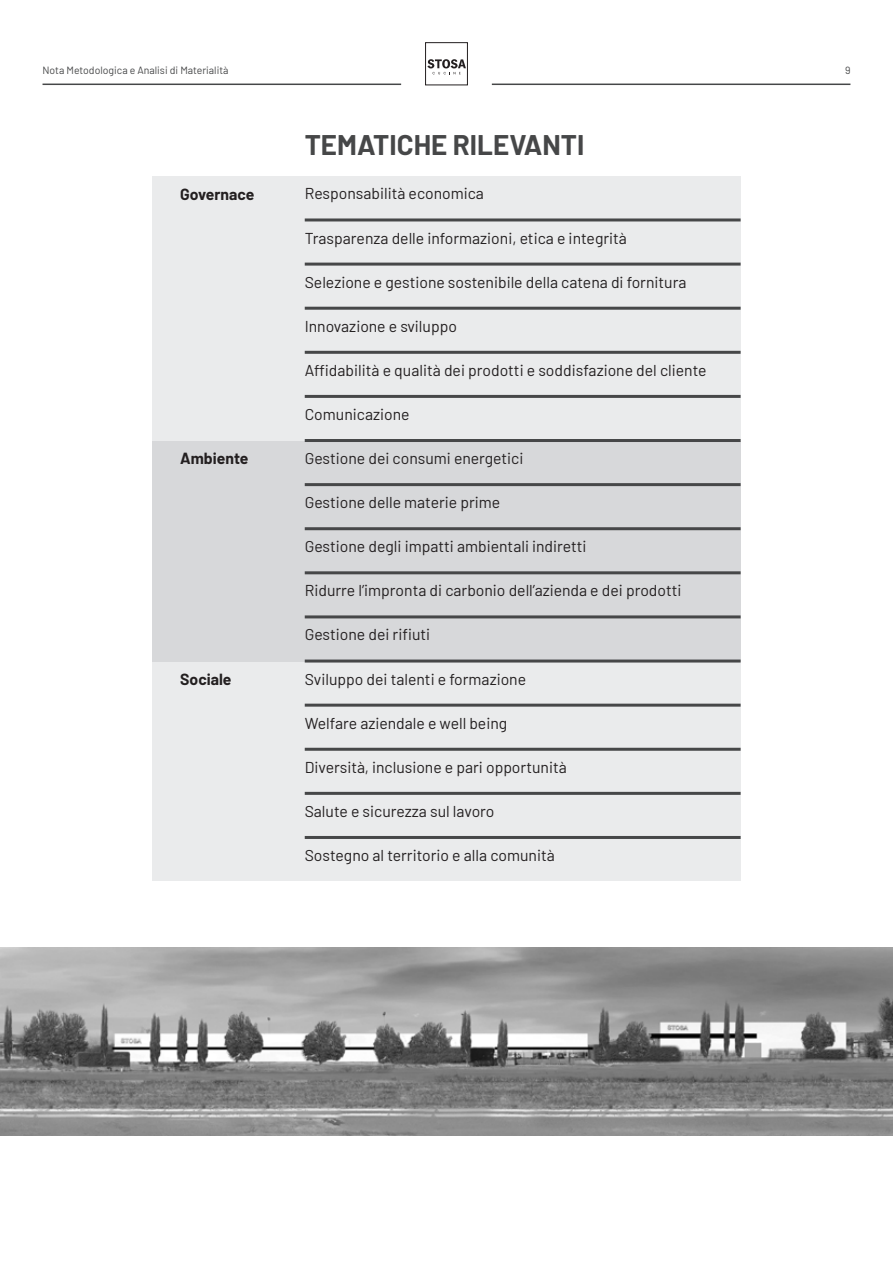
<style>
.page{position:relative;width:893px;height:1263px;background:#fff}
.page>*{position:absolute;margin:0;border:0;box-sizing:border-box;transform-origin:0 0}
.t1{font:700 27.75px "Barlow";color:#464748}
.t2{font:15.75px "Barlow";color:#231f20}
.t3{font:700 15.75px "Barlow";color:#231f20}
.t4{font:10.5px "Barlow";color:#464748}
</style>
<div class="page">
<hr style="left:43px;top:84px;width:358px;height:1px;background:#464748">
<hr style="left:492px;top:84px;width:358px;height:1px;background:#464748">
<svg style="left:427px;top:59px;width:39px;height:15px"></svg>
<div style="left:425px;top:42px;width:43px;height:43px;border:1px solid #231f20"></div>
<img style="left:0;top:947px;width:893px;height:188px">
<div style="left:152px;top:176px;width:589px;height:265px;background:#eaebec"></div>
<div style="left:152px;top:661px;width:589px;height:219px;background:#eaebec"></div>
<div style="left:152px;top:441px;width:589px;height:220px;background:#d7d8da"></div>
<hr style="left:305px;top:218px;width:436px;height:3px;background:#464748">
<hr style="left:305px;top:263px;width:436px;height:3px;background:#464748">
<hr style="left:305px;top:307px;width:436px;height:3px;background:#464748">
<hr style="left:305px;top:351px;width:436px;height:3px;background:#464748">
<hr style="left:305px;top:395px;width:436px;height:3px;background:#464748">
<hr style="left:305px;top:439px;width:436px;height:3px;background:#464748">
<hr style="left:305px;top:483px;width:436px;height:3px;background:#464748">
<hr style="left:305px;top:527px;width:436px;height:3px;background:#464748">
<hr style="left:305px;top:571px;width:436px;height:3px;background:#464748">
<hr style="left:305px;top:615px;width:436px;height:3px;background:#464748">
<hr style="left:305px;top:659px;width:436px;height:3px;background:#464748">
<hr style="left:305px;top:704px;width:436px;height:3px;background:#464748">
<hr style="left:305px;top:748px;width:436px;height:3px;background:#464748">
<hr style="left:305px;top:792px;width:436px;height:3px;background:#464748">
<hr style="left:305px;top:836px;width:436px;height:3px;background:#464748">
<p class="t4" style="left:43px;top:63px;width:188px">Nota Metodologica e Analisi di Materialità</p>
<p class="t3" style="left:180px;top:182px;width:76px">Governace</p>
<p class="t3" style="left:180px;top:447px;width:70px">Ambiente</p>
<p class="t3" style="left:180px;top:667px;width:53px">Sociale</p>
<h1 class="t1" style="left:305px;top:125px;width:281px">TEMATICHE RILEVANTI</h1>
<p class="t2" style="left:305px;top:182px;width:181px">Responsabilità economica</p>
<p class="t2" style="left:305px;top:226px;width:324px">Trasparenza delle informazioni, etica e integrità</p>
<p class="t2" style="left:305px;top:271px;width:383px">Selezione e gestione sostenibile della catena di fornitura</p>
<p class="t2" style="left:305px;top:315px;width:154px">Innovazione e sviluppo</p>
<p class="t2" style="left:305px;top:359px;width:403px">Affidabilità e qualità dei prodotti e soddisfazione del cliente</p>
<p class="t2" style="left:305px;top:403px;width:106px">Comunicazione</p>
<p class="t2" style="left:305px;top:447px;width:220px">Gestione dei consumi energetici</p>
<p class="t2" style="left:305px;top:491px;width:197px">Gestione delle materie prime</p>
<p class="t2" style="left:305px;top:535px;width:283px">Gestione degli impatti ambientali indiretti</p>
<p class="t2" style="left:305px;top:579px;width:378px">Ridurre l’impronta di carbonio dell’azienda e dei prodotti</p>
<p class="t2" style="left:305px;top:623px;width:127px">Gestione dei rifiuti</p>
<p class="t2" style="left:305px;top:667px;width:223px">Sviluppo dei talenti e formazione</p>
<p class="t2" style="left:305px;top:712px;width:204px">Welfare aziendale e well being</p>
<p class="t2" style="left:305px;top:756px;width:264px">Diversità, inclusione e pari opportunità</p>
<p class="t2" style="left:305px;top:800px;width:191px">Salute e sicurezza sul lavoro</p>
<p class="t2" style="left:305px;top:844px;width:252px">Sostegno al territorio e alla comunità</p>
<p class="t4" style="left:845px;top:63px;width:7px">9</p>
</div>
